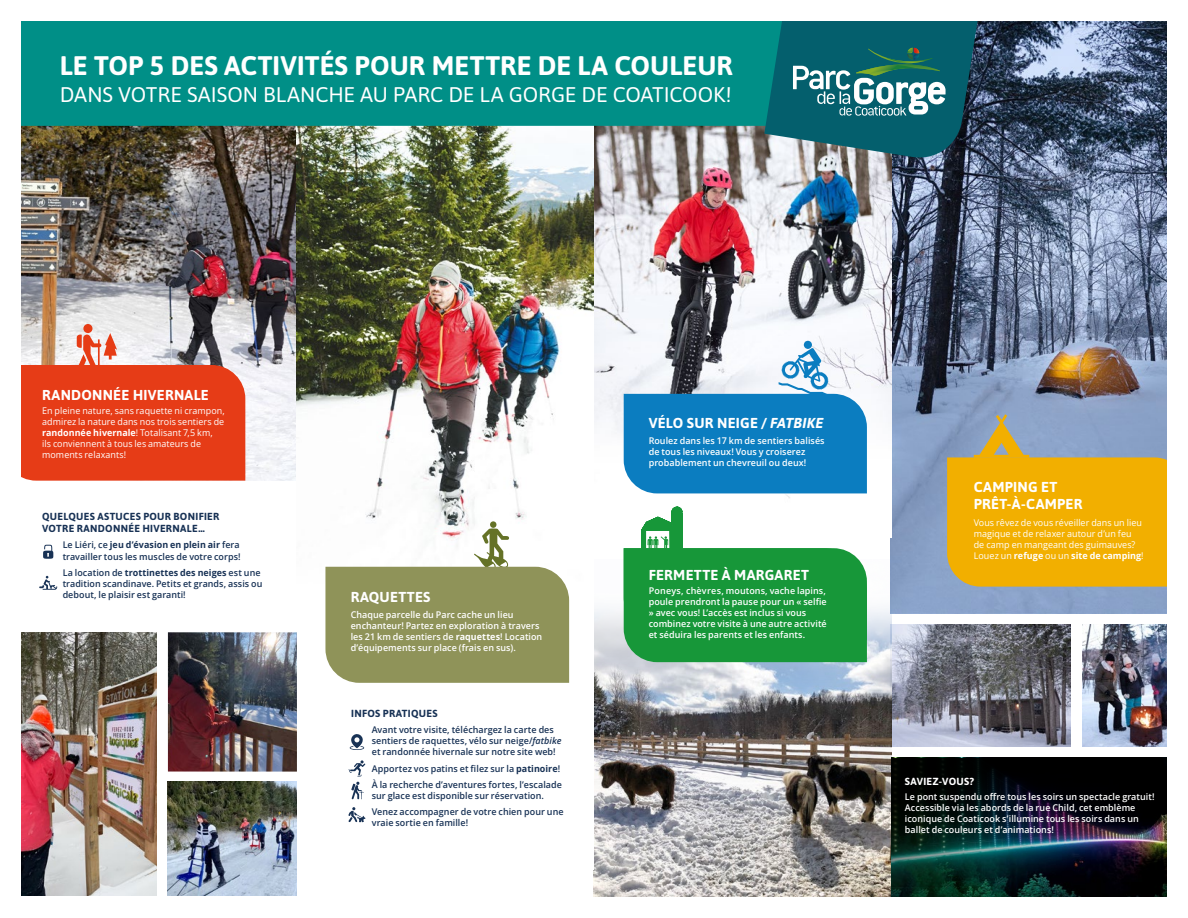
<style>
.page{position:relative;width:1188px;height:918px;background:#fff}
.page>*{position:absolute;margin:0;border:0;box-sizing:border-box;transform-origin:0 0}
.t1{font:700 26.85px "Asap";letter-spacing:.005em;color:#fff}
.t2{font:21.15px "Asap";letter-spacing:-.005em;color:#fff}
.t3{font:700 14.4px/17.2px "Asap";letter-spacing:.02em;color:#fff}
.t4{font:700 10.35px "Asap";letter-spacing:.03em;color:#183255}
.t5{font:700 10.35px "Asap";letter-spacing:.03em;color:#fff}
.t6{font:700 10.2px/12.3px "Asap";letter-spacing:.03em;color:#183255}
.t7{font:600 9.3px/11.1px "Open Sans";letter-spacing:.005em;color:#fff}
.t8{font:600 9.3px/11.1px "Open Sans";letter-spacing:.005em;color:#183255}
.t9{font:9.3px/11.1px "Open Sans";letter-spacing:.005em;color:#fff}
.s1{font-weight:700}
.s2{font-style:italic}
</style>
<div class="page">
<img style="left:22px;top:126px;width:275px;height:355px">
<img style="left:1083px;top:624px;width:83px;height:122px">
<img style="left:891px;top:624px;width:179px;height:122px">
<img style="left:891px;top:22px;width:275px;height:592px">
<img style="left:594px;top:559px;width:297px;height:337px">
<img style="left:594px;top:126px;width:297px;height:381px">
<img style="left:297px;top:126px;width:297px;height:697px">
<div style="left:22px;top:22px;width:742px;height:104px;background:#008f87"></div>
<svg style="left:39px;top:576px;width:18px;height:14px"></svg>
<svg style="left:43px;top:545px;width:10px;height:14px"></svg>
<img style="left:168px;top:632px;width:129px;height:140px">
<img style="left:22px;top:632px;width:134px;height:264px">
<img style="left:168px;top:782px;width:129px;height:114px">
<div style="left:804px;top:341px;width:8px;height:8px;background:#0b7dc0;border-radius:50%"></div>
<svg style="left:624px;top:348px;width:243px;height:145px"></svg>
<svg style="left:947px;top:414px;width:219px;height:173px;background:#d9ab2f"></svg>
<svg style="left:764px;top:22px;width:216px;height:139px;background:#2a727c"></svg>
<img style="left:891px;top:887px;width:275px;height:9px">
<img style="left:891px;top:758px;width:275px;height:129px">
<svg style="left:348px;top:807px;width:17px;height:15px"></svg>
<svg style="left:350px;top:733px;width:14px;height:17px"></svg>
<svg style="left:349px;top:760px;width:16px;height:39px"></svg>
<svg style="left:22px;top:324px;width:223px;height:157px;background:#e06045"></svg>
<svg style="left:325px;top:521px;width:244px;height:162px"></svg>
<svg style="left:624px;top:507px;width:243px;height:155px"></svg>
<h1 class="t1" style="left:60px;top:48px;width:675px">LE TOP 5 DES ACTIVITÉS POUR METTRE DE LA COULEUR</h1>
<h2 class="t2" style="left:60px;top:81px;width:673px">DANS VOTRE SAISON BLANCHE AU PARC DE LA GORGE DE COATICOOK!</h2>
<h3 class="t3" style="left:42px;top:386px;width:168px">RANDONNÉE HIVERNALE</h3>
<p class="t9" style="left:42px;top:405px;width:184px">En pleine nature, sans raquette ni crampon, admirez la nature dans nos trois sentiers de <span class="s1">randonnée hivernale</span>! Totalisant 7,5 km,<br>ils conviennent à tous les amateurs de moments relaxants!</p>
<p class="t6" style="left:42px;top:510px;width:179px">QUELQUES ASTUCES POUR BONIFIER<br>VOTRE RANDONNÉE HIVERNALE…</p>
<p class="t8" style="left:63px;top:539px;width:179px">Le Liéri, ce <span class="s1">jeu d’évasion en plein air</span> fera travailler tous les muscles de votre corps!</p>
<p class="t8" style="left:63px;top:567px;width:201px">La location de <span class="s1">trottinettes des neiges</span> est une tradition scandinave. Petits et grands, assis ou debout, le plaisir est garanti!</p>
<h3 class="t3" style="left:351px;top:587px;width:81px">RAQUETTES</h3>
<p class="t7" style="left:351px;top:609px;width:193px">Chaque parcelle du Parc cache un lieu enchanteur! Partez en exploration à travers les 21 km de sentiers de <span class="s1">raquettes</span>! Location d’équipements sur place (frais en sus).</p>
<p class="t4" style="left:351px;top:706px;width:88px">INFOS PRATIQUES</p>
<p class="t8" style="left:372px;top:724px;width:191px">Avant votre visite, téléchargez la carte des sentiers de raquettes, vélo sur neige/<span class="s2">fatbike </span>et randonnée hivernale sur notre site web!</p>
<p class="t8" style="left:372px;top:760px;width:192px;line-height:16.2px">Apportez vos patins et filez sur la <span class="s1">patinoire</span>!<br>À la recherche d’aventures fortes, l’escalade</p>
<p class="t8" style="left:372px;top:787px;width:193px;line-height:16.2px">sur glace est disponible sur réservation.<br>Venez accompagner de votre chien pour une</p>
<p class="t8" style="left:372px;top:817px;width:98px">vraie sortie en famille!</p>
<h3 class="t3" style="left:649px;top:413px;width:179px">VÉLO SUR NEIGE /<span class="s2">FATBIKE</span></h3>
<p class="t7" style="left:649px;top:435px;width:177px">Roulez dans les 17 km de sentiers balisés de tous les niveaux! Vous y croiserez probablement un chevreuil ou deux!</p>
<h3 class="t3" style="left:649px;top:566px;width:162px">FERMETTE À MARGARET</h3>
<p class="t7" style="left:649px;top:585px;width:180px">Poneys, chèvres, moutons, vache lapins, poule prendront la pause pour un « selfie » avec vous! L’accès est inclus si vous combinez votre visite à une autre activité et séduira les parents et les enfants.</p>
<h3 class="t3" style="left:974px;top:478px;width:110px">CAMPING ET<br>PRÊT-À-CAMPER</h3>
<p class="t9" style="left:974px;top:516px;width:171px">Vous rêvez de vous réveiller dans un lieu magique et de relaxer autour d’un feu de camp en mangeant des guimauves?<br>Louez un <span class="s1">refuge</span> ou un <span class="s1">site de camping</span>!</p>
<p class="t5" style="left:905px;top:775px;width:71px">SAVIEZ-VOUS?</p>
<p class="t7" style="left:905px;top:791px;width:251px">Le pont suspendu offre tous les soirs un spectacle gratuit!<br>Accessible via les abords de la rue Child, cet emblème iconique de Coaticook s’illumine tous les soirs dans un ballet de couleurs et d’animations!</p>
</div>
